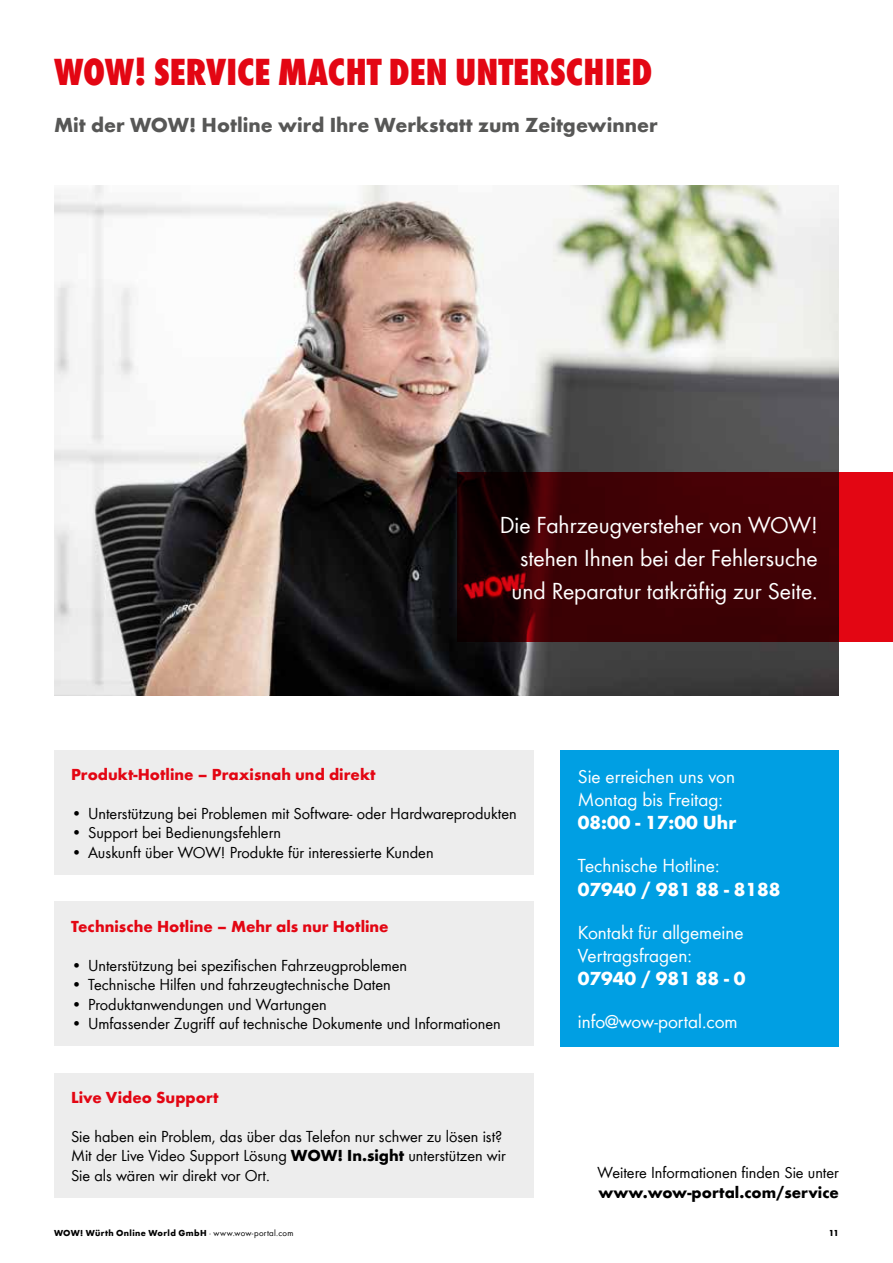
<style>
.page{position:relative;width:893px;height:1263px;background:#fff}
.page>*{position:absolute;margin:0;border:0;box-sizing:border-box;transform-origin:0 0}
.t1{font:800 condensed 39px "Wuerth";color:#e30613}
.t2{font:24px/33px "Wuerth";color:#fff;text-align:right}
.t3{font:700 21px "Wuerth";color:#575756}
.t4{font:19.5px/23.4px "Wuerth";color:#fff}
.t5{font:700 19.5px "Wuerth";color:#fff}
.t6{font:16.5px/19.5px "Wuerth";color:#000}
.t7{font:700 16.5px "Wuerth";color:#e30613}
.t8{font:700 16.5px "Wuerth";color:#000}
.t9{font:700 9px "Wuerth";letter-spacing:.04em;color:#000}
.s1{font-weight:700}
.s2{font-weight:400}
</style>
<div class="page">
<img style="left:54px;top:186px;width:785px;height:510px">
<div style="left:561px;top:750px;width:278px;height:296px;background:#009fe3"></div>
<svg style="left:457px;top:472px;width:436px;height:170px;background:#4f0106"></svg>
<div style="left:54px;top:750px;width:480px;height:125px;background:#ededed"></div>
<div style="left:54px;top:902px;width:480px;height:144px;background:#ededed"></div>
<div style="left:54px;top:1073px;width:480px;height:125px;background:#ededed"></div>
<h1 class="t1" style="left:54px;top:44px;width:600px">WOW! SERVICE MACHT DEN UNTERSCHIED</h1>
<p class="t3" style="left:54px;top:109px;width:605px">Mit der WOW! Hotline wird Ihre Werkstatt zum Zeitgewinner</p>
<h2 class="t2" style="left:500px;top:508px;width:319px">Die Fahrzeugversteher von WOW! stehen Ihnen bei der Fehlersuche und Reparatur tatkräftig zur Seite.</h2>
<p class="t7" style="left:71px;top:762px;width:306px">Produkt-Hotline – Praxisnah und direkt</p>
<p class="t6" style="left:71px;top:803px;width:447px">• Unterstützung bei Problemen mit Software- oder Hardwareprodukten</p>
<p class="t6" style="left:71px;top:822px;width:212px">• Support bei Bedienungsfehlern</p>
<p class="t6" style="left:71px;top:842px;width:364px">• Auskunft über WOW! Produkte für interessierte Kunden</p>
<p class="t7" style="left:71px;top:914px;width:319px">Technische Hotline – Mehr als nur Hotline</p>
<p class="t6" style="left:71px;top:954px;width:338px">• Unterstützung bei spezifischen Fahrzeugproblemen</p>
<p class="t6" style="left:71px;top:974px;width:321px">• Technische Hilfen und fahrzeugtechnische Daten</p>
<p class="t6" style="left:71px;top:993px;width:257px">• Produktanwendungen und Wartungen</p>
<p class="t6" style="left:71px;top:1013px;width:431px">• Umfassender Zugriff auf technische Dokumente und Informationen</p>
<p class="t7" style="left:71px;top:1085px;width:149px">Live Video Support</p>
<p class="t6" style="left:71px;top:1126px;width:436px">Sie haben ein Problem, das über das Telefon nur schwer zu lösen ist?<br>Mit der Live Video Support Lösung <span class="s1">WOW! In.sight</span> unterstützen wir<br>Sie als wären wir direkt vor Ort.</p>
<p class="t4" style="left:578px;top:763px;width:159px">Sie erreichen uns von<br>Montag bis Freitag:</p>
<p class="t5" style="left:578px;top:808px;width:160px">08:00 - 17:00 Uhr</p>
<p class="t4" style="left:578px;top:853px;width:143px">Technische Hotline:</p>
<p class="t5" style="left:578px;top:875px;width:204px">07940 / 981 88 - 8188</p>
<p class="t4" style="left:578px;top:919px;width:167px">Kontakt für allgemeine<br>Vertragsfragen:</p>
<p class="t5" style="left:578px;top:964px;width:169px">07940 / 981 88 - 0</p>
<p class="t4" style="left:578px;top:1009px;width:161px">info@wow-portal.com</p>
<p class="t6" style="left:598px;top:1162px;width:243px">Weitere Informationen finden Sie unter</p>
<p class="t8" style="left:598px;top:1180px;width:242px">www.wow-portal.com/service</p>
<p class="t9" style="left:54px;top:1226px;width:241px">WOW! Würth Online World GmbH <span class="s2">· www.wow-portal.com</span></p>
<p class="t9" style="left:829px;top:1226px;width:12px">11</p>
</div>
